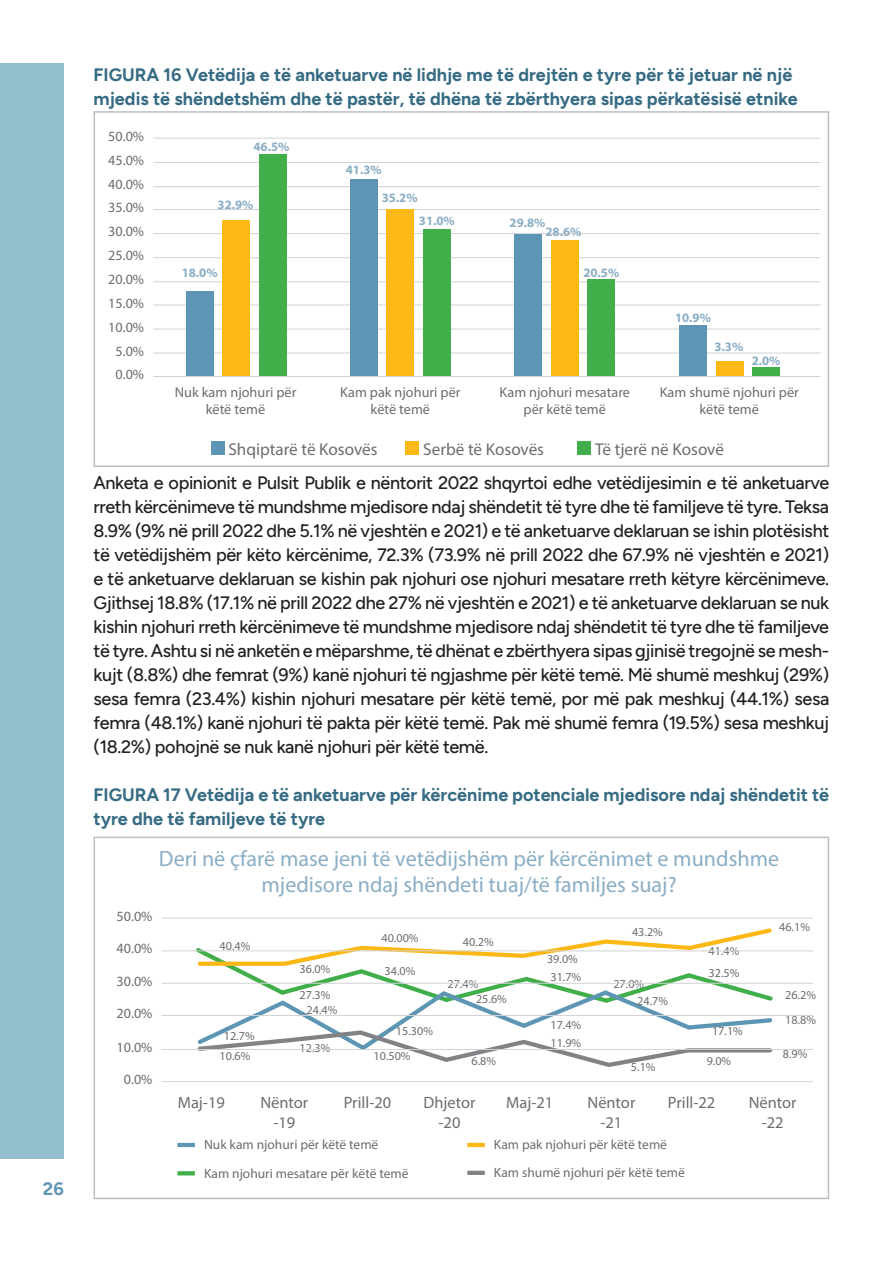
<style>
.page{position:relative;width:893px;height:1263px;background:#fff}
.page>*{position:absolute;margin:0;border:0;box-sizing:border-box;transform-origin:0 0}
.t1{font:22.2px/26.5px "Myriad Pro";color:#8baec5;text-align:center}
.t2{font:500 18px/24px "Figtree";letter-spacing:-.02em;color:#231f20;text-align:justify}
.t3{font:700 18px/24px "Figtree";color:#366b83}
.t4{font:700 18px "Figtree";color:#5d95b4}
.t5{font:17.1px "Myriad Pro";color:#6c6d70}
.t6{font:16.35px/19.6px "Myriad Pro";color:#6c6d70;text-align:center}
.t7{font:14.25px/17.1px "Myriad Pro";color:#6c6d70;text-align:center}
.t8{font:14.1px/23.9px "Myriad Pro";color:#6c6d70;text-align:center}
.t9{font:13.5px/28.3px "Myriad Pro";color:#6c6d70}
.t10{font:700 12.75px "Myriad Pro";color:#8baec5}
.t11{font:12.15px/15.1px "Myriad Pro";color:#6c6d70;text-align:center}
</style>
<div class="page">
<div style="left:0;top:64px;width:64px;height:1095px;background:#92becd"></div>
<div style="left:94px;top:837px;width:735px;height:362px;border:2px solid #bcbdc0"></div>
<div style="left:94px;top:111px;width:735px;height:356px;border:2px solid #bcbdc0"></div>
<hr style="left:153px;top:138px;width:668px;height:1px;background:#d1d2d4">
<hr style="left:153px;top:162px;width:668px;height:1px;background:#d1d2d4">
<hr style="left:153px;top:186px;width:668px;height:1px;background:#d1d2d4">
<hr style="left:153px;top:209px;width:668px;height:1px;background:#d1d2d4">
<hr style="left:153px;top:233px;width:668px;height:1px;background:#d1d2d4">
<hr style="left:153px;top:257px;width:668px;height:1px;background:#d1d2d4">
<hr style="left:153px;top:281px;width:668px;height:1px;background:#d1d2d4">
<hr style="left:153px;top:305px;width:668px;height:1px;background:#d1d2d4">
<hr style="left:153px;top:329px;width:668px;height:1px;background:#d1d2d4">
<hr style="left:153px;top:353px;width:668px;height:1px;background:#d1d2d4">
<hr style="left:153px;top:376px;width:668px;height:1px;background:#d1d2d4">
<div style="left:186px;top:291px;width:27px;height:85px;background:#5d95b4"></div>
<div style="left:350px;top:179px;width:28px;height:197px;background:#5d95b4"></div>
<div style="left:514px;top:234px;width:28px;height:142px;background:#5d95b4"></div>
<div style="left:679px;top:325px;width:28px;height:51px;background:#5d95b4"></div>
<div style="left:222px;top:220px;width:28px;height:156px;background:#fcb814"></div>
<div style="left:387px;top:209px;width:27px;height:167px;background:#fcb814"></div>
<div style="left:551px;top:240px;width:28px;height:136px;background:#fcb814"></div>
<div style="left:716px;top:362px;width:27px;height:14px;background:#fcb814"></div>
<div style="left:259px;top:154px;width:28px;height:222px;background:#40ae49"></div>
<div style="left:423px;top:229px;width:28px;height:147px;background:#40ae49"></div>
<div style="left:587px;top:279px;width:28px;height:97px;background:#40ae49"></div>
<div style="left:752px;top:367px;width:28px;height:9px;background:#40ae49"></div>
<svg style="left:192px;top:928px;width:584px;height:139px"></svg>
<hr style="left:162px;top:918px;width:651px;height:1px;background:#d1d2d4">
<hr style="left:162px;top:950px;width:651px;height:1px;background:#d1d2d4">
<hr style="left:162px;top:983px;width:651px;height:1px;background:#d1d2d4">
<hr style="left:162px;top:1015px;width:651px;height:1px;background:#d1d2d4">
<hr style="left:162px;top:1049px;width:651px;height:1px;background:#d1d2d4">
<hr style="left:162px;top:1081px;width:651px;height:1px;background:#d1d2d4">
<hr style="left:177px;top:1143px;width:18px;height:4px;background:#5d95b4">
<svg style="left:177px;top:1171px;width:18px;height:4px"></svg>
<hr style="left:467px;top:1143px;width:18px;height:4px;background:#fcb814">
<hr style="left:467px;top:1171px;width:18px;height:4px;background:#808285">
<div style="left:211px;top:442px;width:13px;height:13px;background:#5d95b4"></div>
<div style="left:406px;top:442px;width:13px;height:13px;background:#fcb814"></div>
<div style="left:577px;top:442px;width:14px;height:13px;background:#40ae49"></div>
<p class="t4" style="left:43px;top:1178px;width:22px">26</p>
<p class="t3" style="left:94px;top:63px;width:706px">FIGURA 16 Vetëdija e të anketuarve në lidhje me të drejtën e tyre për të jetuar në një mjedis të shëndetshëm dhe të pastër, të dhëna të zbërthyera sipas përkatësisë etnike</p>
<p class="t8" style="left:108px;top:124px;width:37px">50.0%<br>45.0%<br>40.0%<br>35.0%<br>30.0%<br>25.0%<br>20.0%<br>15.0%<br>10.0%<br>5.0%<br>0.0%</p>
<p class="t10" style="left:254px;top:139px;width:37px">46.5%</p>
<p class="t10" style="left:218px;top:196px;width:37px">32.9%</p>
<p class="t10" style="left:182px;top:265px;width:37px">18.0%</p>
<p class="t10" style="left:346px;top:161px;width:37px">41.3%</p>
<p class="t10" style="left:382px;top:190px;width:37px">35.2%</p>
<p class="t10" style="left:419px;top:212px;width:37px">31.0%</p>
<p class="t10" style="left:510px;top:214px;width:37px">29.8%</p>
<p class="t10" style="left:545px;top:224px;width:37px">28.6%</p>
<p class="t10" style="left:583px;top:265px;width:37px">20.5%</p>
<p class="t10" style="left:675px;top:310px;width:37px">10.9%</p>
<p class="t10" style="left:714px;top:338px;width:30px">3.3%</p>
<p class="t10" style="left:752px;top:352px;width:30px">2.0%</p>
<p class="t7" style="left:175px;top:384px;width:123px">Nuk kam njohuri për këtë temë</p>
<p class="t7" style="left:340px;top:384px;width:122px">Kam pak njohuri për këtë temë</p>
<p class="t7" style="left:500px;top:384px;width:132px">Kam njohuri mesatare për këtë temë</p>
<p class="t7" style="left:660px;top:384px;width:141px">Kam shumë njohuri për këtë temë</p>
<p class="t5" style="left:228px;top:438px;width:151px">Shqiptarë të Kosovës</p>
<p class="t5" style="left:423px;top:438px;width:122px">Serbë të Kosovës</p>
<p class="t5" style="left:595px;top:438px;width:130px">Të tjerë në Kosovë</p>
<p class="t2" style="left:94px;top:471px;width:737px">Anketa e opinionit e Pulsit Publik e nëntorit 2022 shqyrtoi edhe vetëdijesimin e të anketuarve rreth kërcënimeve të mundshme mjedisore ndaj shëndetit të tyre dhe të familjeve të tyre. Teksa 8.9% (9% në prill 2022 dhe 5.1% në vjeshtën e 2021) e të anketuarve deklaruan se ishin plotësisht të vetëdijshëm për këto kërcënime, 72.3% (73.9% në prill 2022 dhe 67.9% në vjeshtën e 2021) e të anketuarve deklaruan se kishin pak njohuri ose njohuri mesatare rreth këtyre kërcënimeve.<br>Gjithsej 18.8% (17.1% në prill 2022 dhe 27% në vjeshtën e 2021) e të anketuarve deklaruan se nuk kishin njohuri rreth kërcënimeve të mundshme mjedisore ndaj shëndetit të tyre dhe të familjeve të tyre. Ashtu si në anketën e mëparshme, të dhënat e zbërthyera sipas gjinisë tregojnë se mesh&shy;kujt (8.8%) dhe femrat (9%) kanë njohuri të ngjashme për këtë temë. Më shumë meshkuj (29%) sesa femra (23.4%) kishin njohuri mesatare për këtë temë, por më pak meshkuj (44.1%) sesa femra (48.1%) kanë njohuri të pakta për këtë temë. Pak më shumë femra (19.5%) sesa meshkuj (18.2%) pohojnë se nuk kanë njohuri për këtë temë.</p>
<p class="t3" style="left:94px;top:783px;width:737px">FIGURA 17 Vetëdija e të anketuarve për kërcënime potenciale mjedisore ndaj shëndetit të tyre dhe të familjeve të tyre</p>
<p class="t8" style="left:117px;top:904px;width:37px">50.0%</p>
<p class="t8" style="left:117px;top:936px;width:37px">40.0%</p>
<p class="t8" style="left:117px;top:969px;width:37px">30.0%</p>
<p class="t8" style="left:117px;top:1001px;width:37px">20.0%</p>
<p class="t8" style="left:117px;top:1035px;width:37px">10.0%</p>
<p class="t8" style="left:124px;top:1067px;width:30px">0.0%</p>
<p class="t1" style="left:159px;top:844px;width:622px">Deri në çfarë mase jeni të vetëdijshëm për kërcënimet e mundshme mjedisore ndaj shëndeti tuaj/të familjes suaj?</p>
<p class="t11" style="left:220px;top:938px;width:32px">40.4%</p>
<p class="t11" style="left:220px;top:1025px;width:37px;line-height:20px">12.7%<br>10.6%</p>
<p class="t11" style="left:381px;top:930px;width:39px">40.00%</p>
<p class="t11" style="left:300px;top:961px;width:32px">36.0%</p>
<p class="t11" style="left:385px;top:963px;width:32px">34.0%</p>
<p class="t11" style="left:463px;top:934px;width:32px">40.2%</p>
<p class="t11" style="left:447px;top:976px;width:32px">27.4%</p>
<p class="t11" style="left:547px;top:951px;width:32px">39.0%</p>
<p class="t11" style="left:550px;top:969px;width:32px">31.7%</p>
<p class="t11" style="left:632px;top:924px;width:32px">43.2%</p>
<p class="t11" style="left:613px;top:976px;width:32px">27.0%</p>
<p class="t11" style="left:709px;top:943px;width:32px">41.4%</p>
<p class="t11" style="left:709px;top:965px;width:32px">32.5%</p>
<p class="t11" style="left:779px;top:919px;width:32px">46.1%</p>
<p class="t11" style="left:300px;top:987px;width:39px">27.3%<br>24.4%</p>
<p class="t11" style="left:300px;top:1040px;width:32px">12.3%</p>
<p class="t11" style="left:374px;top:1019px;width:61px;line-height:24.3px;text-align:left;text-indent:22px">15.30%<br>10.50%</p>
<p class="t11" style="left:476px;top:991px;width:32px">25.6%</p>
<p class="t11" style="left:471px;top:1053px;width:26px">6.8%</p>
<p class="t11" style="left:550px;top:1018px;width:32px">17.4%</p>
<p class="t11" style="left:550px;top:1035px;width:32px">11.9%</p>
<p class="t11" style="left:637px;top:993px;width:32px">24.7%</p>
<p class="t11" style="left:631px;top:1059px;width:26px">5.1%</p>
<p class="t11" style="left:712px;top:1023px;width:32px">17.1%</p>
<p class="t11" style="left:707px;top:1053px;width:26px">9.0%</p>
<p class="t11" style="left:785px;top:987px;width:32px">26.2%</p>
<p class="t11" style="left:785px;top:1012px;width:32px">18.8%</p>
<p class="t11" style="left:783px;top:1046px;width:26px">8.9%</p>
<p class="t6" style="left:178px;top:1092px;width:49px">Maj-19</p>
<p class="t6" style="left:260px;top:1092px;width:49px">Nëntor -19</p>
<p class="t6" style="left:344px;top:1092px;width:49px">Prill-20</p>
<p class="t6" style="left:423px;top:1092px;width:54px">Dhjetor -20</p>
<p class="t6" style="left:506px;top:1092px;width:49px">Maj-21</p>
<p class="t6" style="left:588px;top:1092px;width:49px">Nëntor -21</p>
<p class="t6" style="left:668px;top:1092px;width:49px">Prill-22</p>
<p class="t6" style="left:749px;top:1092px;width:49px">Nëntor -22</p>
<p class="t9" style="left:204px;top:1130px;width:206px">Nuk kam njohuri për këtë temë<br>Kam njohuri mesatare për këtë temë</p>
<p class="t9" style="left:494px;top:1130px;width:192px;line-height:27.9px">Kam pak njohuri për këtë temë<br>Kam shumë njohuri për këtë temë</p>
</div>
